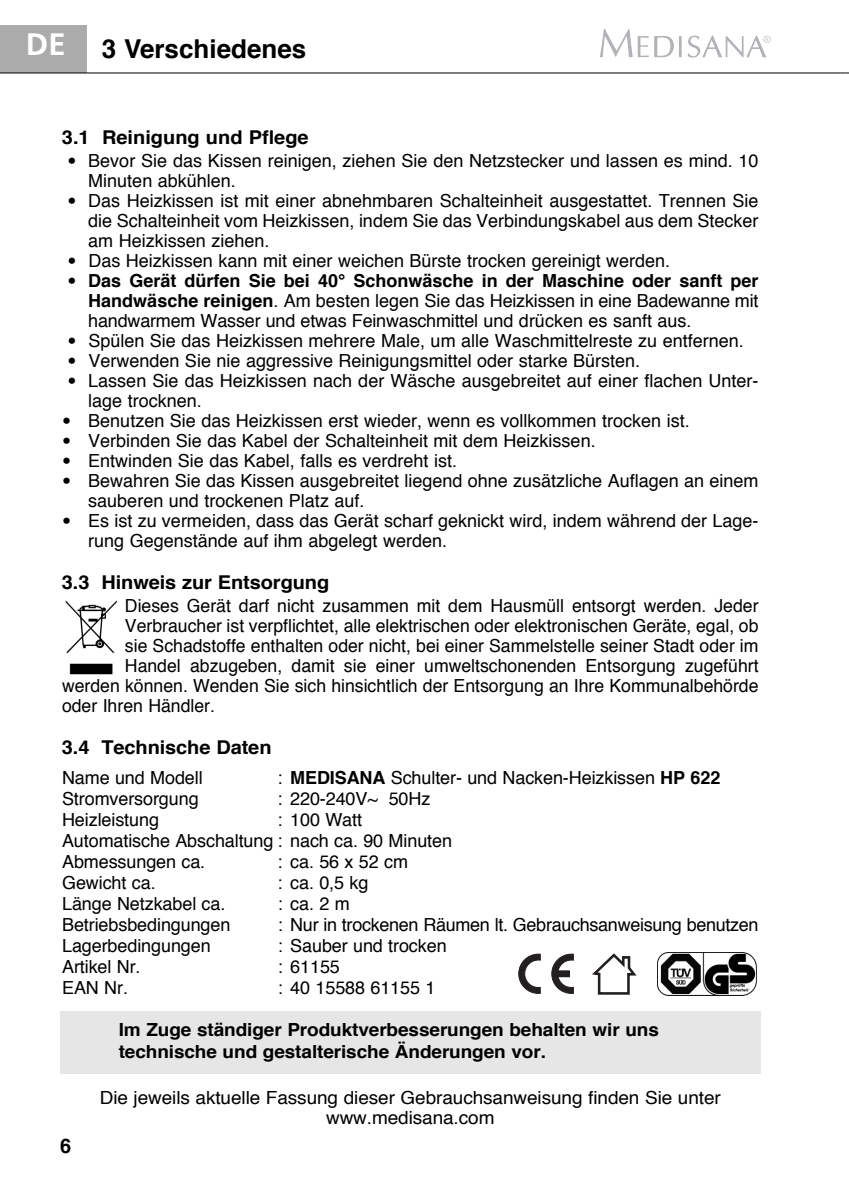
<style>
.page{position:relative;width:849px;height:1198px;background:#fff}
.page>*{position:absolute;margin:0;border:0;box-sizing:border-box;transform-origin:0 0}
.t1{font:700 26px "Helvetica";color:#000}
.t2{font:700 20px "Helvetica";color:#000}
.t3{font:700 19px "Helvetica";letter-spacing:-.005em;color:#000;scale:1.05 1}
.t4{font:18px/20px "Helvetica";color:#000}
.t5{font:700 18px/22px "Helvetica";letter-spacing:-.005em;color:#000;scale:1.05 1}
.t6{font:18px/20px "Helvetica";color:#000;text-align:center;scale:1.05 1}
.s1{font-family:"Frutiger";font-size:31px;color:#fff}
.s2{font-family:"Frutiger";font-weight:700}
.s3{font-weight:700}
</style>
<div class="page">
<div style="left:60px;top:1010px;width:700px;height:63px;background:#e6e6e6"></div>
<img style="left:657px;top:952px;width:99px;height:43px">
<svg style="left:600px;top:29px;width:48px;height:28px"></svg>
<svg style="left:654px;top:36px;width:19px;height:21px"></svg>
<svg style="left:679px;top:36px;width:2px;height:21px"></svg>
<svg style="left:687px;top:36px;width:83px;height:22px"></svg>
<div style="left:0;top:26px;width:87px;height:47px;background:#ababab"></div>
<hr style="left:0;top:73px;width:845px;height:1px;background:#000">
<img style="left:65px;top:600px;width:53px;height:74px">
<svg style="left:551px;top:953px;width:23px;height:41px"></svg>
<svg style="left:518px;top:953px;width:23px;height:41px"></svg>
<svg style="left:592px;top:953px;width:45px;height:42px"></svg>
<h1 class="t1" style="left:26px;top:38px;width:282px"><span class="s1">DE</span> 3 Verschiedenes</h1>
<p class="t3" style="left:62px;top:129px;width:236px">3.1 Reinigung und Pflege</p>
<p class="t4" style="left:88px;top:152px;width:671px;text-indent:-21px"><span class="s2">•</span> Bevor Sie das Kissen reinigen, ziehen Sie den Netzstecker und lassen es mind. 10<br>Minuten abkühlen.</p>
<p class="t4" style="left:88px;top:192px;width:671px;text-align:justify;text-indent:-21px"><span class="s2">•</span> Das Heizkissen ist mit einer abnehmbaren Schalteinheit ausgestattet. Trennen Sie die Schalteinheit vom Heizkissen, indem Sie das Verbindungskabel aus dem Stecker am Heizkissen ziehen.</p>
<p class="t4" style="left:67px;top:252px;width:604px"><span class="s2">•</span> Das Heizkissen kann mit einer weichen Bürste trocken gereinigt werden.</p>
<p class="t4" style="left:88px;top:272px;width:671px;text-align:justify;text-indent:-21px"><span class="s2">•</span> <span class="s3">Das Gerät dürfen Sie bei 40° Schonwäsche in der Maschine oder sanft per Handwäsche reinigen</span>. Am besten legen Sie das Heizkissen in eine Badewanne mit handwarmem Wasser und etwas Feinwaschmittel und drücken es sanft aus.</p>
<p class="t4" style="left:67px;top:332px;width:677px"><span class="s2">•</span> Spülen Sie das Heizkissen mehrere Male, um alle Waschmittelreste zu entfernen.</p>
<p class="t4" style="left:67px;top:352px;width:574px"><span class="s2">•</span> Verwenden Sie nie aggressive Reinigungsmittel oder starke Bürsten.</p>
<p class="t4" style="left:88px;top:372px;width:671px;text-indent:-21px"><span class="s2">•</span> Lassen Sie das Heizkissen nach der Wäsche ausgebreitet auf einer flachen Unter&shy;lage trocknen.</p>
<p class="t4" style="left:62px;top:412px;width:629px"><span class="s2">•</span> Benutzen Sie das Heizkissen erst wieder, wenn es vollkommen trocken ist.</p>
<p class="t4" style="left:62px;top:432px;width:535px"><span class="s2">•</span> Verbinden Sie das Kabel der Schalteinheit mit dem Heizkissen.</p>
<p class="t4" style="left:62px;top:452px;width:396px"><span class="s2">•</span> Entwinden Sie das Kabel, falls es verdreht ist.</p>
<p class="t4" style="left:88px;top:472px;width:671px;text-indent:-26px"><span class="s2">•</span> Bewahren Sie das Kissen ausgebreitet liegend ohne zusätzliche Auflagen an einem sauberen und trockenen Platz auf.</p>
<p class="t4" style="left:88px;top:512px;width:671px;text-indent:-26px"><span class="s2">•</span> Es ist zu vermeiden, dass das Gerät scharf geknickt wird, indem während der Lage&shy;rung Gegenstände auf ihm abgelegt werden.</p>
<p class="t3" style="left:62px;top:574px;width:256px">3.3 Hinweis zur Entsorgung</p>
<p class="t4" style="left:125px;top:597px;width:635px">Dieses Gerät darf nicht zusammen mit dem Hausmüll entsorgt werden. Jeder</p>
<p class="t4" style="left:125px;top:617px;width:635px">Verbraucher ist verpflichtet, alle elektrischen oder elektronischen Geräte, egal, ob</p>
<p class="t4" style="left:125px;top:637px;width:635px">sie Schadstoffe enthalten oder nicht, bei einer Sammelstelle seiner Stadt oder im</p>
<p class="t4" style="left:125px;top:657px;width:635px">Handel abzugeben, damit sie einer umweltschonenden Entsorgung zugeführt</p>
<p class="t4" style="left:62px;top:677px;width:698px">werden können. Wenden Sie sich hinsichtlich der Entsorgung an Ihre Kommunalbehörde</p>
<p class="t4" style="left:62px;top:697px;width:154px">oder Ihren Händler.</p>
<p class="t3" style="left:62px;top:739px;width:201px">3.4 Technische Daten</p>
<p class="t4" style="left:62px;top:769px;width:142px">Name und Modell</p>
<p class="t4" style="left:277px;top:769px;width:444px">: <span class="s3">MEDISANA</span> Schulter- und Nacken-Heizkissen <span class="s3">HP 622</span></p>
<p class="t4" style="left:62px;top:790px;width:138px">Stromversorgung</p>
<p class="t4" style="left:277px;top:790px;width:154px">: 220-240V~ 50Hz</p>
<p class="t4" style="left:62px;top:811px;width:98px">Heizleistung</p>
<p class="t4" style="left:62px;top:810px;width:391px;line-height:21px;text-indent:215px">: 100 Watt<br>Automatische Abschaltung : nach ca. 90 Minuten<br>Abmessungen ca.</p>
<p class="t4" style="left:277px;top:853px;width:132px">: ca. 56 x 52 cm</p>
<p class="t4" style="left:62px;top:874px;width:95px">Gewicht ca.</p>
<p class="t4" style="left:278px;top:874px;width:92px">: ca. 0,5 kg</p>
<p class="t4" style="left:62px;top:895px;width:165px">Länge Netzkabel ca.</p>
<p class="t4" style="left:278px;top:895px;width:73px">: ca.2m</p>
<p class="t4" style="left:62px;top:916px;width:170px">Betriebsbedingungen</p>
<p class="t4" style="left:278px;top:916px;width:482px">: Nur in trockenen Räumen lt. Gebrauchsanweisung benutzen</p>
<p class="t4" style="left:62px;top:937px;width:150px">Lagerbedingungen</p>
<p class="t4" style="left:278px;top:937px;width:170px">: Sauber und trocken</p>
<p class="t4" style="left:62px;top:958px;width:80px">Artikel Nr.</p>
<p class="t4" style="left:278px;top:958px;width:64px">: 61155</p>
<p class="t4" style="left:62px;top:979px;width:67px">EAN Nr.</p>
<p class="t4" style="left:278px;top:979px;width:159px">: 40 15588 61155 1</p>
<p class="t5" style="left:119px;top:1020px;width:516px">Im Zuge ständiger Produktverbesserungen behalten wir uns technische und gestalterische Änderungen vor.</p>
<p class="t6" style="left:100px;top:1089px;width:593px">Die jeweils aktuelle Fassung dieser Gebrauchsanweisung finden Sie unter www.medisana.com</p>
<p class="t2" style="left:60px;top:1136px;width:13px">6</p>
</div>
